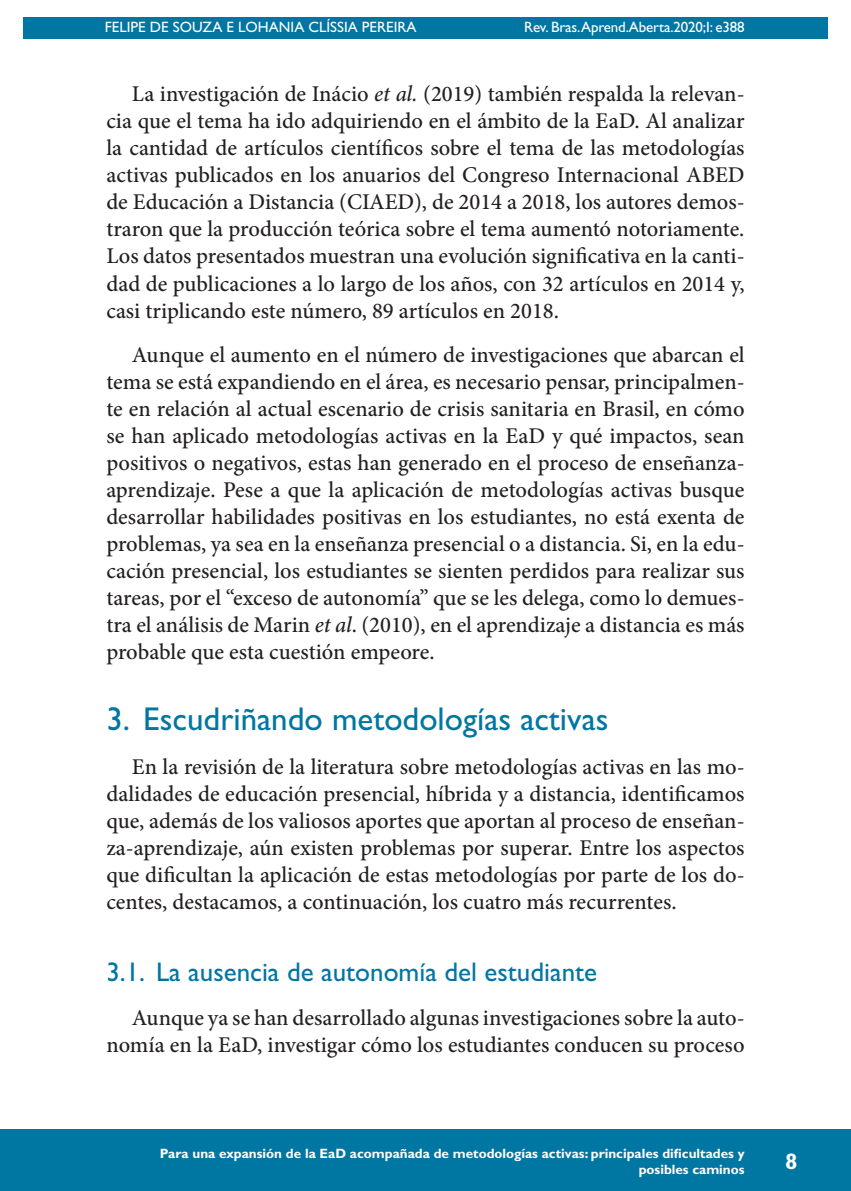
<style>
.page{position:relative;width:851px;height:1191px;background:#fff}
.page>*{position:absolute;margin:0;border:0;box-sizing:border-box;transform-origin:0 0}
.t1{font:33px "Gill Sans Std";color:#0076a3}
.t2{font:27px "Gill Sans Std";color:#0076a3}
.Texto_corrido{font:500 22.5px/27px "Minion Pro";color:#231f20;text-align:justify}
.t3{font:700 22.5px "Gill Sans Std";color:#fff}
.t4{font:15px "Gill Sans Std";color:#fff}
.t5{font:700 13.5px/16.2px "Gill Sans Std";color:#fff;text-align:right}
.s1{font-style:italic}
</style>
<div class="page">
<hr style="left:104px;top:0;width:1px;height:467px;background:#0076a3">
<div style="left:23px;top:17px;width:804px;height:21px;background:#0076a3"></div>
<div style="left:0;top:1129px;width:850px;height:62px;background:#0076a3"></div>
<p class="t4" style="left:105px;top:18px;width:313px">FELIPE DE SOUZA E LOHANIA CLÍSSIA PEREIRA</p>
<p class="t4" style="left:524px;top:18px;width:222px">Rev. Bras.Aprend.Aberta.2020;I: e388</p>
<p class="Texto_corrido" style="left:106px;top:81px;width:639px;text-indent:26px">La investigación de Inácio <span class="s1">et al.</span> (2019) también respalda la relevan&shy;cia que el tema ha ido adquiriendo en el ámbito de la EaD. Al analizar la cantidad de artículos científicos sobre el tema de las metodologías activas publicados en los anuarios del Congreso Internacional ABED de Educación a Distancia (CIAED), de 2014 a 2018, los autores demos&shy;traron que la producción teórica sobre el tema aumentó notoriamente.<br>Los datos presentados muestran una evolución significativa en la canti&shy;dad de publicaciones a lo largo de los años, con 32 artículos en 2014 y, casi triplicando este número, 89 artículos en 2018.</p>
<p class="Texto_corrido" style="left:106px;top:341px;width:639px;text-indent:26px">Aunque el aumento en el número de investigaciones que abarcan el tema se está expandiendo en el área, es necesario pensar, principalmen&shy;te en relación al actual escenario de crisis sanitaria en Brasil, en cómo se han aplicado metodologías activas en la EaD y qué impactos, sean positivos o negativos, estas han generado en el proceso de enseñanza&shy;aprendizaje. Pese a que la aplicación de metodologías activas busque desarrollar habilidades positivas en los estudiantes, no está exenta de problemas, ya sea en la enseñanza presencial o a distancia. Si, en la edu&shy;cación presencial, los estudiantes se sienten perdidos para realizar sus tareas, por el “exceso de autonomía” que se les delega, como lo demues&shy;tra el análisis de Marin <span class="s1">et al</span>. (2010), en el aprendizaje a distancia es más probable que esta cuestión empeore.</p>
<p class="t1" style="left:106px;top:700px;width:503px">3. Escudriñando metodologías activas</p>
<p class="Texto_corrido" style="left:106px;top:753px;width:639px;text-indent:26px">En la revisión de la literatura sobre metodologías activas en las mo&shy;dalidades de educación presencial, híbrida y a distancia, identificamos que, además de los valiosos aportes que aportan al proceso de enseñan&shy;za-aprendizaje, aún existen problemas por superar. Entre los aspectos que dificultan la aplicación de estas metodologías por parte de los do&shy;centes, destacamos, a continuación, los cuatro más recurrentes.</p>
<p class="t2" style="left:106px;top:956px;width:492px">3.1. La ausencia de autonomía del estudiante</p>
<p class="Texto_corrido" style="left:106px;top:1004px;width:639px;text-align:right">Aunque ya se han desarrollado algunas investigaciones sobre la auto&shy;nomía en la EaD, investigar cómo los estudiantes conducen su proceso</p>
<p class="t5" style="left:160px;top:1145px;width:586px">Para una expansión de la EaD acompañada de metodologías activas: principales dificultades y posibles caminos</p>
<p class="t3" style="left:785px;top:1148px;width:14px">8</p>
</div>
